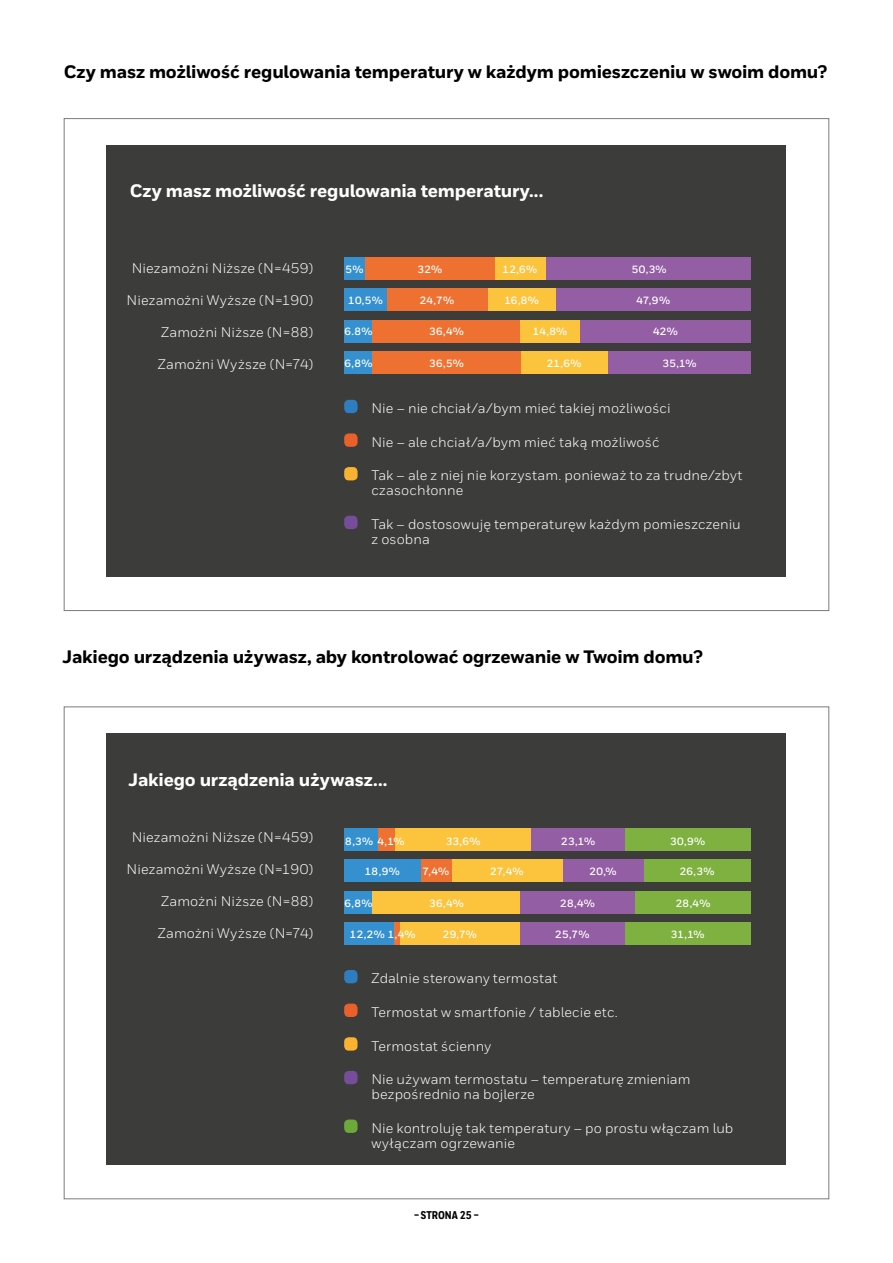
<style>
.page{position:relative;width:893px;height:1263px;background:#fff}
.page>*{position:absolute;margin:0;border:0;box-sizing:border-box;transform-origin:0 0}
.t1{font:800 18px "Honeywell Sans";letter-spacing:-.015em;color:#000}
.t2{font:800 18px "Honeywell Sans";letter-spacing:-.01em;color:#fff}
.t3{font:13.95px/15px "Honeywell Sans";letter-spacing:.01em;color:#fff}
.t4{font:800 11.25px "Honeywell Cond";color:#000}
.t5{font:700 10.5px "Honeywell Sans";letter-spacing:.03em;color:#fff}
</style>
<div class="page">
<div style="left:107px;top:733px;width:679px;height:432px;background:#3c3c3b"></div>
<div style="left:625px;top:828px;width:125px;height:23px;background:#7eb13f"></div>
<div style="left:644px;top:859px;width:106px;height:23px;background:#7eb13f"></div>
<div style="left:635px;top:891px;width:115px;height:22px;background:#7eb13f"></div>
<div style="left:624px;top:922px;width:127px;height:23px;background:#7eb13f"></div>
<div style="left:531px;top:828px;width:94px;height:23px;background:#935ea3"></div>
<div style="left:562px;top:859px;width:82px;height:23px;background:#935ea3"></div>
<div style="left:520px;top:891px;width:115px;height:22px;background:#935ea3"></div>
<div style="left:520px;top:922px;width:104px;height:23px;background:#935ea3"></div>
<div style="left:395px;top:828px;width:136px;height:23px;background:#fcc33d"></div>
<div style="left:451px;top:859px;width:111px;height:23px;background:#fcc33d"></div>
<div style="left:372px;top:891px;width:148px;height:22px;background:#fcc33d"></div>
<div style="left:399px;top:922px;width:121px;height:23px;background:#fcc33d"></div>
<div style="left:378px;top:828px;width:17px;height:23px;background:#ee7132"></div>
<div style="left:421px;top:859px;width:30px;height:23px;background:#ee7132"></div>
<div style="left:394px;top:922px;width:5px;height:23px;background:#ee7132"></div>
<div style="left:344px;top:828px;width:34px;height:23px;background:#3490ce"></div>
<div style="left:344px;top:859px;width:77px;height:23px;background:#3490ce"></div>
<div style="left:344px;top:891px;width:28px;height:22px;background:#3490ce"></div>
<div style="left:344px;top:922px;width:50px;height:23px;background:#3490ce"></div>
<div style="left:107px;top:145px;width:679px;height:432px;background:#3c3c3b"></div>
<div style="left:546px;top:257px;width:204px;height:23px;background:#935ea3"></div>
<div style="left:556px;top:288px;width:194px;height:23px;background:#935ea3"></div>
<div style="left:580px;top:320px;width:171px;height:22px;background:#935ea3"></div>
<div style="left:608px;top:351px;width:143px;height:23px;background:#935ea3"></div>
<div style="left:495px;top:257px;width:51px;height:23px;background:#fcc33d"></div>
<div style="left:487px;top:288px;width:69px;height:23px;background:#fcc33d"></div>
<div style="left:520px;top:320px;width:60px;height:22px;background:#fcc33d"></div>
<div style="left:520px;top:351px;width:88px;height:23px;background:#fcc33d"></div>
<div style="left:364px;top:257px;width:131px;height:23px;background:#ee7132"></div>
<div style="left:387px;top:288px;width:100px;height:23px;background:#ee7132"></div>
<div style="left:372px;top:320px;width:148px;height:22px;background:#ee7132"></div>
<div style="left:372px;top:351px;width:148px;height:23px;background:#ee7132"></div>
<div style="left:344px;top:257px;width:20px;height:23px;background:#3490ce"></div>
<div style="left:344px;top:288px;width:43px;height:23px;background:#3490ce"></div>
<div style="left:344px;top:320px;width:28px;height:22px;background:#3490ce"></div>
<div style="left:344px;top:351px;width:28px;height:23px;background:#3490ce"></div>
<div style="left:344px;top:400px;width:14px;height:13px;background:#2e7dc1;border-radius:4px"></div>
<div style="left:344px;top:433px;width:14px;height:14px;background:#ea602b;border-radius:4px"></div>
<div style="left:344px;top:467px;width:14px;height:13px;background:#fab330;border-radius:4px"></div>
<div style="left:344px;top:516px;width:14px;height:13px;background:#754d9a;border-radius:4px"></div>
<div style="left:344px;top:970px;width:14px;height:13px;background:#2e7dc1;border-radius:4px"></div>
<div style="left:344px;top:1004px;width:14px;height:13px;background:#ea602b;border-radius:4px"></div>
<div style="left:344px;top:1037px;width:14px;height:13px;background:#fab330;border-radius:4px"></div>
<div style="left:344px;top:1071px;width:14px;height:13px;background:#754d9a;border-radius:4px"></div>
<div style="left:344px;top:1119px;width:14px;height:14px;background:#6ca939;border-radius:4px"></div>
<p class="t1" style="left:64px;top:60px;width:765px">Czy masz możliwość regulowania temperatury w każdym pomieszczeniu w swoim domu?</p>
<p class="t2" style="left:130px;top:180px;width:415px">Czy masz możliwość regulowania temperatury...</p>
<p class="t3" style="left:132px;top:261px;width:183px">Niezamożni Niższe (N=459)</p>
<p class="t3" style="left:127px;top:293px;width:188px">Niezamożni Wyższe (N=190)</p>
<p class="t3" style="left:161px;top:325px;width:153px">Zamożni Niższe (N=88)</p>
<p class="t3" style="left:158px;top:357px;width:157px">Zamożni Wyższe (N=74)</p>
<p class="t5" style="left:346px;top:263px;width:19px">5%</p>
<p class="t5" style="left:417px;top:263px;width:26px">32%</p>
<p class="t5" style="left:502px;top:263px;width:36px">12,6%</p>
<p class="t5" style="left:632px;top:263px;width:37px">50,3%</p>
<p class="t5" style="left:348px;top:294px;width:36px">10,5%</p>
<p class="t5" style="left:420px;top:294px;width:36px">24,7%</p>
<p class="t5" style="left:504px;top:294px;width:36px">16,8%</p>
<p class="t5" style="left:637px;top:294px;width:35px">47,9%</p>
<p class="t5" style="left:345px;top:325px;width:30px">6.8%</p>
<p class="t5" style="left:429px;top:325px;width:36px">36,4%</p>
<p class="t5" style="left:533px;top:325px;width:36px">14,8%</p>
<p class="t5" style="left:653px;top:325px;width:26px">42%</p>
<p class="t5" style="left:345px;top:357px;width:30px">6,8%</p>
<p class="t5" style="left:429px;top:357px;width:36px">36,5%</p>
<p class="t5" style="left:547px;top:357px;width:36px">21,6%</p>
<p class="t5" style="left:662px;top:357px;width:35px">35,1%</p>
<p class="t3" style="left:371px;top:401px;width:301px">Nie – nie chciał/a/bym mieć takiej możliwości</p>
<p class="t3" style="left:371px;top:434px;width:290px">Nie – ale chciał/a/bym mieć taką możliwość</p>
<p class="t3" style="left:371px;top:468px;width:372px">Tak – ale z niej nie korzystam. ponieważ to za trudne/zbyt czasochłonne</p>
<p class="t3" style="left:371px;top:517px;width:371px">Tak – dostosowuję temperaturęw każdym pomieszczeniu z osobna</p>
<p class="t1" style="left:63px;top:646px;width:642px">Jakiego urządzenia używasz, aby kontrolować ogrzewanie w Twoim domu?</p>
<p class="t2" style="left:129px;top:768px;width:260px">Jakiego urządzenia używasz...</p>
<p class="t3" style="left:132px;top:830px;width:183px">Niezamożni Niższe (N=459)</p>
<p class="t3" style="left:127px;top:862px;width:188px">Niezamożni Wyższe (N=190)</p>
<p class="t3" style="left:161px;top:894px;width:153px">Zamożni Niższe (N=88)</p>
<p class="t3" style="left:158px;top:926px;width:157px">Zamożni Wyższe (N=74)</p>
<p class="t5" style="left:345px;top:834px;width:61px">8,3% 4,1%</p>
<p class="t5" style="left:446px;top:834px;width:36px">33,6%</p>
<p class="t5" style="left:561px;top:834px;width:36px">23,1%</p>
<p class="t5" style="left:670px;top:834px;width:37px">30,9%</p>
<p class="t5" style="left:365px;top:865px;width:36px">18,9%</p>
<p class="t5" style="left:423px;top:865px;width:28px">7,4%</p>
<p class="t5" style="left:490px;top:865px;width:35px">27,4%</p>
<p class="t5" style="left:589px;top:865px;width:28px">20,%</p>
<p class="t5" style="left:680px;top:865px;width:36px">26,3%</p>
<p class="t5" style="left:345px;top:896px;width:30px">6,8%</p>
<p class="t5" style="left:429px;top:896px;width:36px">36,4%</p>
<p class="t5" style="left:560px;top:896px;width:36px">28,4%</p>
<p class="t5" style="left:676px;top:896px;width:36px">28,4%</p>
<p class="t5" style="left:350px;top:928px;width:67px">12,2% 1,4%</p>
<p class="t5" style="left:443px;top:928px;width:36px">29,7%</p>
<p class="t5" style="left:555px;top:928px;width:36px">25,7%</p>
<p class="t5" style="left:671px;top:928px;width:35px">31,1%</p>
<p class="t3" style="left:371px;top:971px;width:187px">Zdalnie sterowany termostat</p>
<p class="t3" style="left:371px;top:1005px;width:248px">Termostat w smartfonie / tablecie etc.</p>
<p class="t3" style="left:371px;top:1038px;width:121px">Termostat ścienny</p>
<p class="t3" style="left:371px;top:1072px;width:321px">Nie używam termostatu – temperaturę zmieniam bezpośrednio na bojlerze</p>
<p class="t3" style="left:371px;top:1120px;width:363px">Nie kontroluję tak temperatury – po prostu włączam lub wyłączam ogrzewanie</p>
<p class="t4" style="left:414px;top:1208px;width:66px">– STRONA 25 –</p>
</div>
